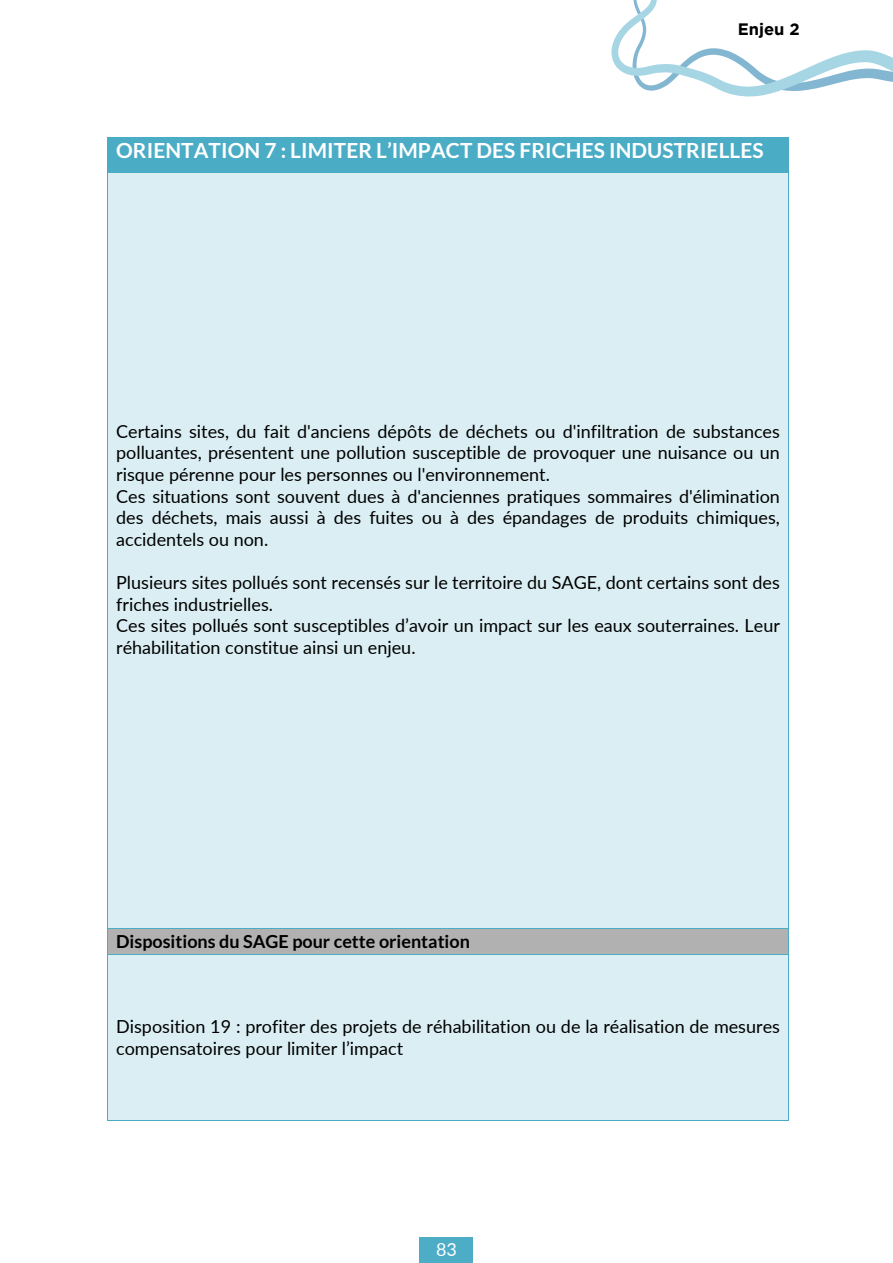
<style>
.page{position:relative;width:893px;height:1263px;background:#fff}
.page>*{position:absolute;margin:0;border:0;box-sizing:border-box;transform-origin:0 0}
.t1{font:700 20.85px "Lato";letter-spacing:.005em;color:#fff}
.t2{font:18px/21.6px "Lato";color:#000}
.t3{font:700 18px "Lato";color:#000}
.t4{font:18px "Lato";color:#fff}
.t5{font:700 16.5px "Gotham";color:#000}
</style>
<div class="page">
<div style="left:420px;top:1237px;width:53px;height:26px;background:#4dadc7"></div>
<svg style="left:611px;top:0;width:282px;height:97px"></svg>
<div style="left:108px;top:137px;width:680px;height:35px;background:#4bacc6"></div>
<hr style="left:788px;top:137px;width:1px;height:35px;background:#4bacc6">
<div style="left:108px;top:172px;width:680px;height:756px;background:#daeef3"></div>
<hr style="left:108px;top:172px;width:680px;height:1px;background:#4bacc6">
<hr style="left:108px;top:172px;width:1px;height:756px;background:#4bacc6">
<hr style="left:788px;top:172px;width:1px;height:756px;background:#4bacc6">
<div style="left:108px;top:929px;width:680px;height:25px;background:#b1b1b1"></div>
<hr style="left:108px;top:928px;width:680px;height:1px;background:#4bacc6">
<div style="left:108px;top:955px;width:680px;height:165px;background:#daeef3"></div>
<hr style="left:108px;top:954px;width:680px;height:1px;background:#4bacc6">
<svg style="left:788px;top:928px;width:1px;height:27px"></svg>
<hr style="left:108px;top:955px;width:1px;height:165px;background:#4bacc6">
<hr style="left:108px;top:1120px;width:680px;height:1px;background:#4bacc6">
<hr style="left:788px;top:955px;width:1px;height:165px;background:#4bacc6">
<p class="t5" style="left:738px;top:19px;width:63px">Enjeu 2</p>
<p class="t1" style="left:116px;top:139px;width:649px">ORIENTATION 7 : LIMITER L’IMPACT DES FRICHES INDUSTRIELLES</p>
<p class="t2" style="left:116px;top:420px;width:665px">Certains sites, du fait d'anciens dépôts de déchets ou d'infiltration de substances polluantes, présentent une pollution susceptible de provoquer une nuisance ou un risque pérenne pour les personnes ou l'environnement.<br>Ces situations sont souvent dues à d'anciennes pratiques sommaires d'élimination des déchets, mais aussi à des fuites ou à des épandages de produits chimiques, accidentels ou non.</p>
<p class="t2" style="left:116px;top:571px;width:665px">Plusieurs sites pollués sont recensés sur le territoire du SAGE, dont certains sont des friches industrielles.<br>Ces sites pollués sont susceptibles d’avoir un impact sur les eaux souterraines. Leur réhabilitation constitue ainsi un enjeu.</p>
<p class="t3" style="left:116px;top:931px;width:355px">Dispositions du SAGE pour cette orientation</p>
<p class="t2" style="left:116px;top:1015px;width:665px">Disposition 19 : profiter des projets de réhabilitation ou de la réalisation de mesures compensatoires pour limiter l’impact</p>
<p class="t4" style="left:436px;top:1237px;width:22px">83</p>
</div>
